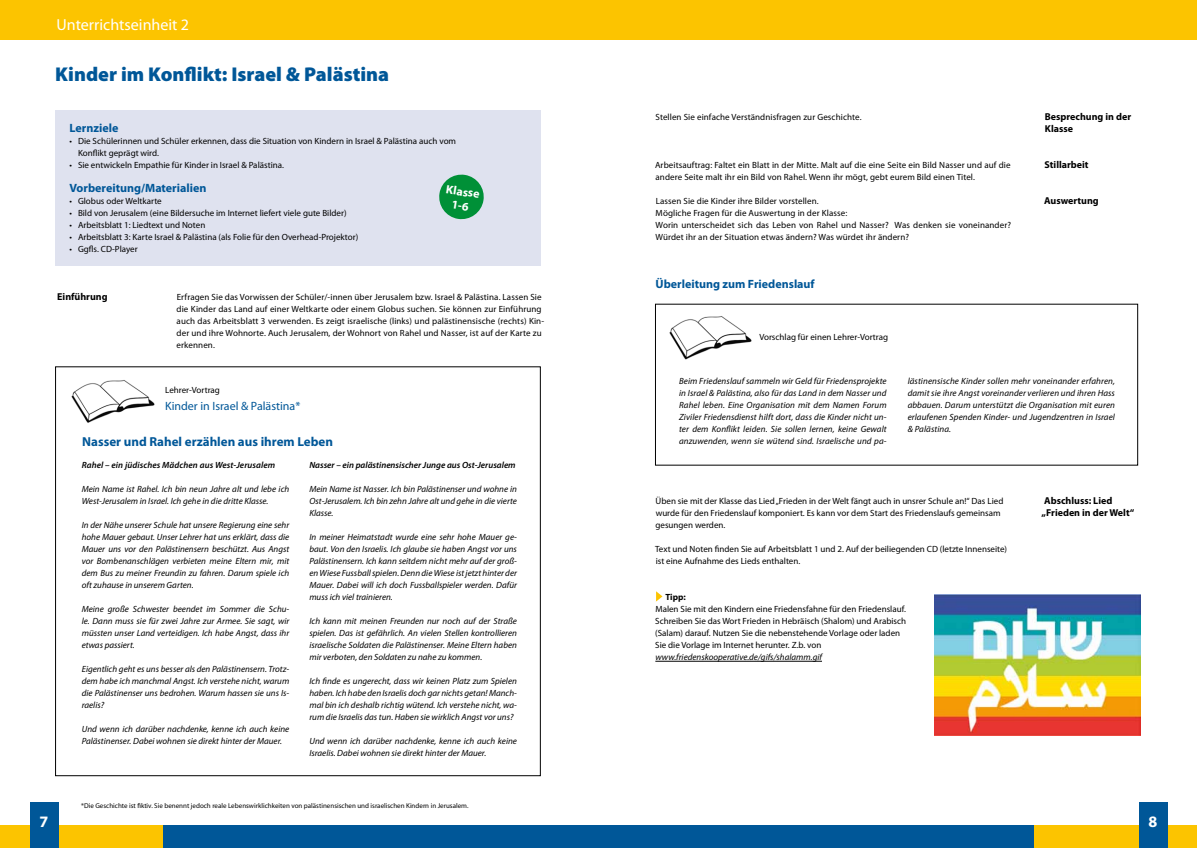
<style>
.page{position:relative;width:1197px;height:848px;background:#fff}
.page>*{position:absolute;margin:0;border:0;box-sizing:border-box;transform-origin:0 0}
.t1{font:900 20px "Myriad Pro";color:#005798}
.t2{font:16px "Myriad Pro";color:#fff}
.t3{font:700 16px "Myriad Pro";color:#fff}
.t4{font:700 13px "Myriad Pro";color:#005798}
.t5{font:700 12px "Myriad Pro";color:#005798}
.t6{font:12px "Myriad Pro";color:#005798}
.t7{font:700 12px/14.4px "Myriad Pro";color:#fff;text-align:center}
.t8{font:700 10px/12px "Myriad Pro";color:#000}
.t9{font:italic 9px/12px "Myriad Pro";color:#000;text-align:justify}
.t10{font:9px/12px "Myriad Pro";color:#000}
.t11{font:italic 600 9px "Myriad Pro";color:#000}
.t12{font:700 9px "Myriad Pro";color:#000}
.t13{font:7px "Myriad Pro";color:#000}
</style>
<div class="page">
<div style="left:162px;top:825px;width:872px;height:23px;background:#005798"></div>
<div style="left:1034px;top:825px;width:162px;height:23px;background:#fcc400"></div>
<div style="left:0;top:825px;width:162px;height:23px;background:#fcc400"></div>
<div style="left:1139px;top:802px;width:28px;height:46px;background:#005798"></div>
<div style="left:30px;top:802px;width:29px;height:46px;background:#005798"></div>
<div style="left:0;top:0;width:1196px;height:40px;background:#fcc400"></div>
<div style="left:55px;top:110px;width:485px;height:155px;background:#dfe2ef"></div>
<img style="left:71px;top:380px;width:84px;height:43px">
<img style="left:669px;top:316px;width:83px;height:44px">
<svg style="left:439px;top:174px;width:45px;height:46px"></svg>
<img style="left:934px;top:594px;width:206px;height:141px">
<hr style="left:655px;top:661px;width:166px;height:1px;background:#000">
<svg style="left:655px;top:591px;width:7px;height:11px"></svg>
<h2 class="t2" style="left:56px;top:15px;width:134px">Unterrichtseinheit 2</h2>
<h1 class="t1" style="left:55px;top:63px;width:335px">Kinder im Konflikt: Israel &amp; Palästina</h1>
<h3 class="t5" style="left:69px;top:120px;width:50px">Lernziele</h3>
<p class="t10" style="left:78px;top:135px;width:379px;text-indent:-9px">• Die Schülerinnen und Schüler erkennen, dass die Situation von Kindern in Israel &amp; Palästina auch vom<br>Konflikt geprägt wird.</p>
<p class="t10" style="left:69px;top:159px;width:216px">• Sie entwickeln Empathie für Kinder in Israel &amp; Palästina.</p>
<h3 class="t5" style="left:69px;top:180px;width:138px">Vorbereitung/Materialien</h3>
<p class="t10" style="left:69px;top:195px;width:94px">• Globus oder Weltkarte</p>
<p class="t10" style="left:69px;top:207px;width:278px">• Bild von Jerusalem (eine Bildersuche im Internet liefert viele gute Bilder)</p>
<p class="t10" style="left:69px;top:219px;width:137px">• Arbeitsblatt 1: Liedtext und Noten</p>
<p class="t10" style="left:69px;top:231px;width:290px">• Arbeitsblatt 3: Karte Israel &amp; Palästina (als Folie für den Overhead-Projektor)</p>
<p class="t10" style="left:69px;top:243px;width:70px">• Ggfls. CD-Player</p>
<h3 class="t7" style="left:447px;top:181px;width:35px;rotate:9deg">Klasse<br>1-6</h3>
<p class="t8" style="left:57px;top:290px;width:52px">Einführung</p>
<p class="t10" style="left:176px;top:291px;width:369px">Erfragen Sie das Vorwissen der Schüler/-innen über Jerusalem bzw. Israel &amp; Palästina. Lassen Sie die Kinder das Land auf einer Weltkarte oder einem Globus suchen. Sie können zur Einführung auch das Arbeitsblatt 3 verwenden. Es zeigt israelische (links) und palästinensische (rechts) Kin&shy;der und ihre Wohnorte. Auch Jerusalem, der Wohnort von Rahel und Nasser, ist auf der Karte zu erkennen.</p>
<p class="t10" style="left:165px;top:384px;width:56px">Lehrer-Vortrag</p>
<h3 class="t6" style="left:165px;top:399px;width:137px">Kinder in Israel &amp; Palästina*</h3>
<h3 class="t4" style="left:82px;top:433px;width:252px">Nasser und Rahel erzählen aus ihrem Leben</h3>
<p class="t11" style="left:82px;top:459px;width:195px">Rahel – ein jüdisches Mädchen aus West-Jerusalem</p>
<p class="t9" style="left:82px;top:483px;width:209px">Mein Name ist Rahel. Ich bin neun Jahre alt und lebe ich<br>West-Jerusalem in Israel. Ich gehe in die dritte Klasse.</p>
<p class="t9" style="left:82px;top:519px;width:209px">In der Nähe unserer Schule hat unsere Regierung eine sehr hohe Mauer gebaut. Unser Lehrer hat uns erklärt, dass die Mauer uns vor den Palästinensern beschützt. Aus Angst vor Bombenanschlägen verbieten meine Eltern mir, mit dem Bus zu meiner Freundin zu fahren. Darum spiele ich oft zuhause in unserem Garten.</p>
<p class="t9" style="left:82px;top:603px;width:209px">Meine große Schwester beendet im Sommer die Schu&shy;le. Dann muss sie für zwei Jahre zur Armee. Sie sagt, wir müssten unser Land verteidigen. Ich habe Angst, dass ihr etwas passiert.</p>
<p class="t9" style="left:82px;top:663px;width:209px">Eigentlich geht es uns besser als den Palästinensern. Trotz&shy;dem habe ich manchmal Angst. Ich verstehe nicht, warum die Palästinenser uns bedrohen. Warum hassen sie uns Is&shy;raelis?</p>
<p class="t9" style="left:82px;top:723px;width:209px">Und wenn ich darüber nachdenke, kenne ich auch keine<br>Palästinenser. Dabei wohnen sie direkt hinter der Mauer.</p>
<p class="t11" style="left:309px;top:459px;width:208px">Nasser – ein palästinensischer Junge aus Ost-Jerusalem</p>
<p class="t9" style="left:309px;top:483px;width:209px">Mein Name ist Nasser. Ich bin Palästinenser und wohne in Ost-Jerusalem. Ich bin zehn Jahre alt und gehe in die vierte Klasse.</p>
<p class="t9" style="left:309px;top:531px;width:209px">In meiner Heimatstadt wurde eine sehr hohe Mauer ge&shy;baut. Von den Israelis. Ich glaube sie haben Angst vor uns Palästinensern. Ich kann seitdem nicht mehr auf der groß&shy;en Wiese Fussball spielen. Denn die Wiese ist jetzt hinter der Mauer. Dabei will ich doch Fussballspieler werden. Dafür muss ich viel trainieren.</p>
<p class="t9" style="left:309px;top:615px;width:209px">Ich kann mit meinen Freunden nur noch auf der Straße spielen. Das ist gefährlich. An vielen Stellen kontrollieren israelische Soldaten die Palästinenser. Meine Eltern haben mir verboten, den Soldaten zu nahe zu kommen.</p>
<p class="t9" style="left:309px;top:675px;width:209px">Ich finde es ungerecht, dass wir keinen Platz zum Spielen haben. Ich habe den Israelis doch gar nichts getan! Manch&shy;mal bin ich deshalb richtig wütend. Ich verstehe nicht, wa&shy;rum die Israelis das tun. Haben sie wirklich Angst vor uns?</p>
<p class="t9" style="left:309px;top:735px;width:209px">Und wenn ich darüber nachdenke, kenne ich auch keine<br>Israelis. Dabei wohnen sie direkt hinter der Mauer.</p>
<p class="t13" style="left:81px;top:800px;width:389px">*Die Geschichte ist fiktiv. Sie benennt jedoch reale Lebenswirklichkeiten von palästinensischen und israelischen Kindern in Jerusalem.</p>
<p class="t10" style="left:655px;top:111px;width:207px">Stellen Sie einfache Verständnisfragen zur Geschichte.</p>
<p class="t10" style="left:655px;top:159px;width:357px">Arbeitsauftrag: Faltet ein Blatt in der Mitte. Malt auf die eine Seite ein Bild Nasser und auf die andere Seite malt ihr ein Bild von Rahel. Wenn ihr mögt, gebt eurem Bild einen Titel.</p>
<p class="t10" style="left:655px;top:195px;width:357px">Lassen Sie die Kinder ihre Bilder vorstellen.<br>Mögliche Fragen für die Auswertung in der Klasse:<br>Worin unterscheidet sich das Leben von Rahel und Nasser? Was denken sie voneinander?<br>Würdet ihr an der Situation etwas ändern? Was würdet ihr ändern?</p>
<h3 class="t5" style="left:655px;top:276px;width:161px">Überleitung zum Friedenslauf</h3>
<p class="t10" style="left:759px;top:331px;width:130px">Vorschlag für einen Lehrer-Vortrag</p>
<p class="t8" style="left:1044px;top:110px;width:88px">Besprechung in der<br>Klasse</p>
<p class="t8" style="left:1044px;top:158px;width:46px">Stillarbeit</p>
<p class="t8" style="left:1044px;top:194px;width:56px">Auswertung</p>
<p class="t9" style="left:679px;top:375px;width:209px">Beim Friedenslauf sammeln wir Geld für Friedensprojekte in Israel &amp; Palästina, also für das Land in dem Nasser und Rahel leben. Eine Organisation mit dem Namen Forum Ziviler Friedensdienst hilft dort, dass die Kinder nicht un&shy;ter dem Konflikt leiden. Sie sollen lernen, keine Gewalt anzuwenden, wenn sie wütend sind. Israelische und pa-</p>
<p class="t9" style="left:907px;top:375px;width:209px">lästinensische Kinder sollen mehr voneinander erfahren, damit sie ihre Angst voreinander verlieren und ihren Hass abbauen. Darum unterstützt die Organisation mit euren erlaufenen Spenden Kinder- und Jugendzentren in Israel &amp; Palästina.</p>
<p class="t10" style="left:655px;top:495px;width:349px">Üben sie mit der Klasse das Lied „Frieden in der Welt fängt auch in unsrer Schule an!“ Das Lied wurde für den Friedenslauf komponiert. Es kann vor dem Start des Friedenslaufs gemeinsam gesungen werden.</p>
<p class="t10" style="left:655px;top:543px;width:353px">Text und Noten finden Sie auf Arbeitsblatt 1 und 2. Auf der beiliegenden CD (letzte Innenseite) ist eine Aufnahme des Lieds enthalten.</p>
<p class="t12" style="left:665px;top:591px;width:22px">Tipp:</p>
<p class="t10" style="left:655px;top:603px;width:252px">Malen Sie mit den Kindern eine Friedensfahne für den Friedenslauf.<br>Schreiben Sie das Wort Frieden in Hebräisch (Shalom) und Arabisch (Salam) darauf. Nutzen Sie die nebenstehende Vorlage oder laden Sie die Vorlage im Internet herunter. Z.b. von</p>
<p class="t9" style="left:655px;top:651px;width:168px">www.friedenskooperative.de/gifs/shalamm.gif</p>
<p class="t8" style="left:1041px;top:494px;width:94px">Abschluss: Lied „Frieden in der Welt“</p>
<h2 class="t3" style="left:39px;top:810px;width:10px">7</h2>
<h2 class="t3" style="left:1148px;top:810px;width:10px">8</h2>
</div>
